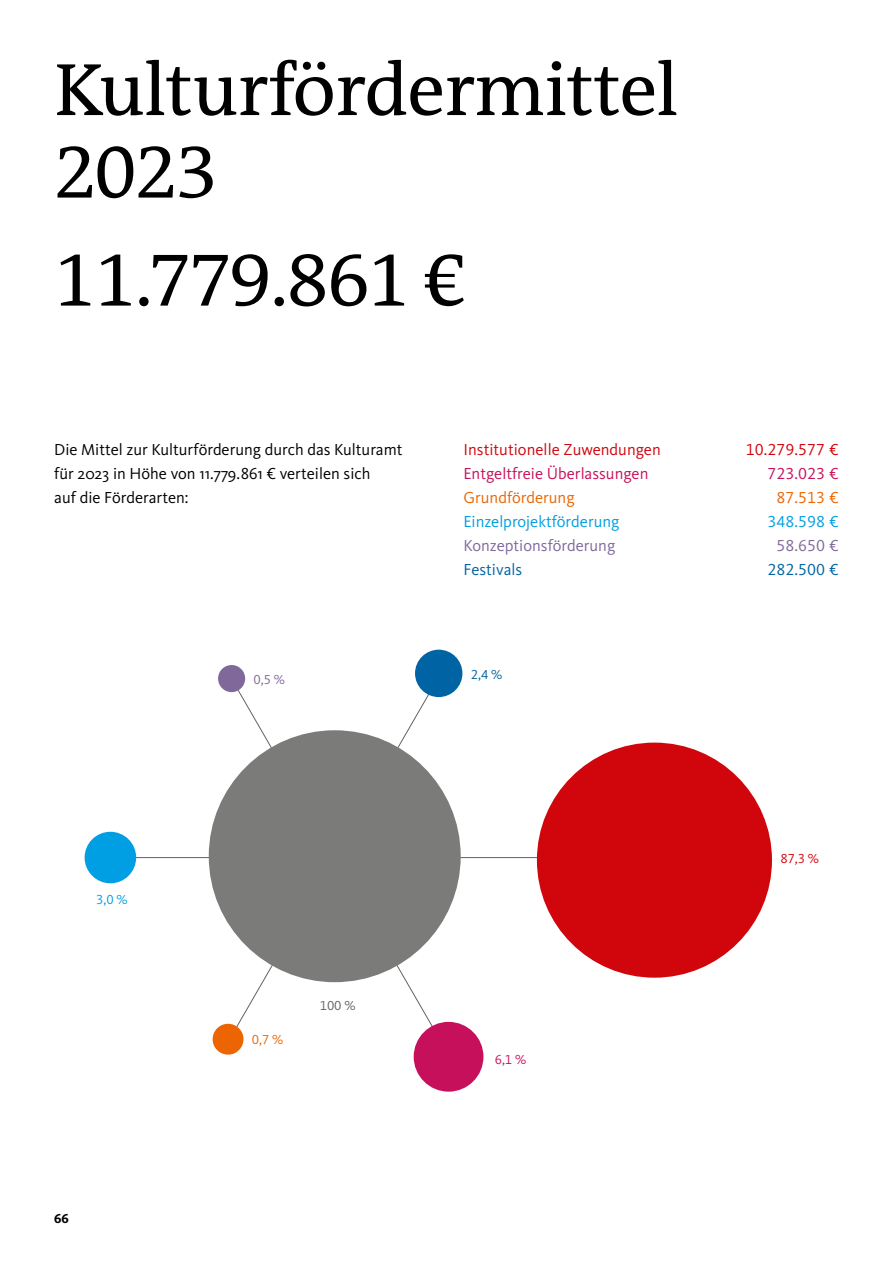
<style>
.page{position:relative;width:893px;height:1263px;background:#fff}
.page>*{position:absolute;margin:0;border:0;box-sizing:border-box;transform-origin:0 0}
.t1{font:75px/82.5px "The Antiqua B W5 Plain";letter-spacing:-.01em;color:#000}
.t2{font:16.5px/24px "Kievit Pro";color:#000}
.t3{font:16.5px "Kievit Pro";color:#d1050c}
.t4{font:16.5px "Kievit Pro";color:#c7105c}
.t5{font:16.5px "Kievit Pro";color:#009ee3}
.t6{font:16.5px "Kievit Pro";color:#80689b}
.t7{font:16.5px "Kievit Pro";color:#ec6502}
.t8{font:16.5px "Kievit Pro";color:#0063a3}
.t9{font:13.5px "Kievit Pro";color:#d1050c}
.t10{font:13.5px "Kievit Pro";color:#c7105c}
.t11{font:13.5px "Kievit Pro";color:#80689b}
.t12{font:13.5px "Kievit Pro";color:#ec6502}
.t13{font:13.5px "Kievit Pro";color:#0063a3}
.t14{font:13.5px "Kievit Pro";color:#636362}
.t15{font:13.5px "Kievit Pro";color:#009ee3}
.t16{font:700 13.5px "Kievit Pro";color:#000}
</style>
<div class="page">
<hr style="left:116px;top:857px;width:535px;height:1px;background:#636362">
<svg style="left:231px;top:678px;width:224px;height:387px"></svg>
<div style="left:209px;top:730px;width:252px;height:252px;background:#7b7b7a;border-radius:126px"></div>
<div style="left:537px;top:743px;width:235px;height:235px;background:#d1050c;border-radius:118px"></div>
<div style="left:415px;top:650px;width:47px;height:47px;background:#0063a3;border-radius:24px"></div>
<div style="left:218px;top:665px;width:27px;height:27px;background:#80689b;border-radius:14px"></div>
<div style="left:85px;top:832px;width:51px;height:51px;background:#009ee3;border-radius:26px"></div>
<div style="left:213px;top:1024px;width:30px;height:31px;background:#ec6502;border-radius:15px"></div>
<div style="left:414px;top:1022px;width:69px;height:70px;background:#c7105c;border-radius:35px"></div>
<h1 class="t1" style="left:54px;top:49px;width:626px">Kulturfördermittel<br>2023</h1>
<h1 class="t1" style="left:54px;top:240px;width:413px">11.779.861 €</h1>
<p class="t2" style="left:54px;top:437px;width:350px">Die Mittel zur Kulturförderung durch das Kulturamt für 2023 in Höhe von 11.779.861 € verteilen sich<br>auf die Förderarten:</p>
<p class="t3" style="left:463px;top:439px;width:199px">Institutionelle Zuwendungen</p>
<p class="t3" style="left:746px;top:439px;width:94px">10.279.577 €</p>
<p class="t4" style="left:463px;top:463px;width:186px">Entgeltfreie Überlassungen</p>
<p class="t4" style="left:768px;top:463px;width:73px">723.023 €</p>
<p class="t7" style="left:463px;top:487px;width:113px">Grundförderung</p>
<p class="t7" style="left:777px;top:487px;width:64px">87.513 €</p>
<p class="t5" style="left:463px;top:511px;width:157px">Einzelprojektförderung</p>
<p class="t5" style="left:768px;top:511px;width:73px">348.598 €</p>
<p class="t6" style="left:463px;top:535px;width:153px">Konzeptionsförderung</p>
<p class="t6" style="left:777px;top:535px;width:64px">58.650 €</p>
<p class="t8" style="left:463px;top:559px;width:60px">Festivals</p>
<p class="t8" style="left:768px;top:559px;width:73px">282.500 €</p>
<p class="t15" style="left:96px;top:892px;width:33px">3,0 %</p>
<p class="t16" style="left:54px;top:1210px;width:16px">66</p>
<p class="t11" style="left:254px;top:672px;width:33px">0,5 %</p>
<p class="t13" style="left:471px;top:666px;width:33px">2,4 %</p>
<p class="t12" style="left:252px;top:1032px;width:33px">0,7 %</p>
<p class="t14" style="left:320px;top:997px;width:37px">100 %</p>
<p class="t10" style="left:495px;top:1052px;width:33px">6,1 %</p>
<p class="t9" style="left:780px;top:850px;width:40px">87,3 %</p>
</div>
